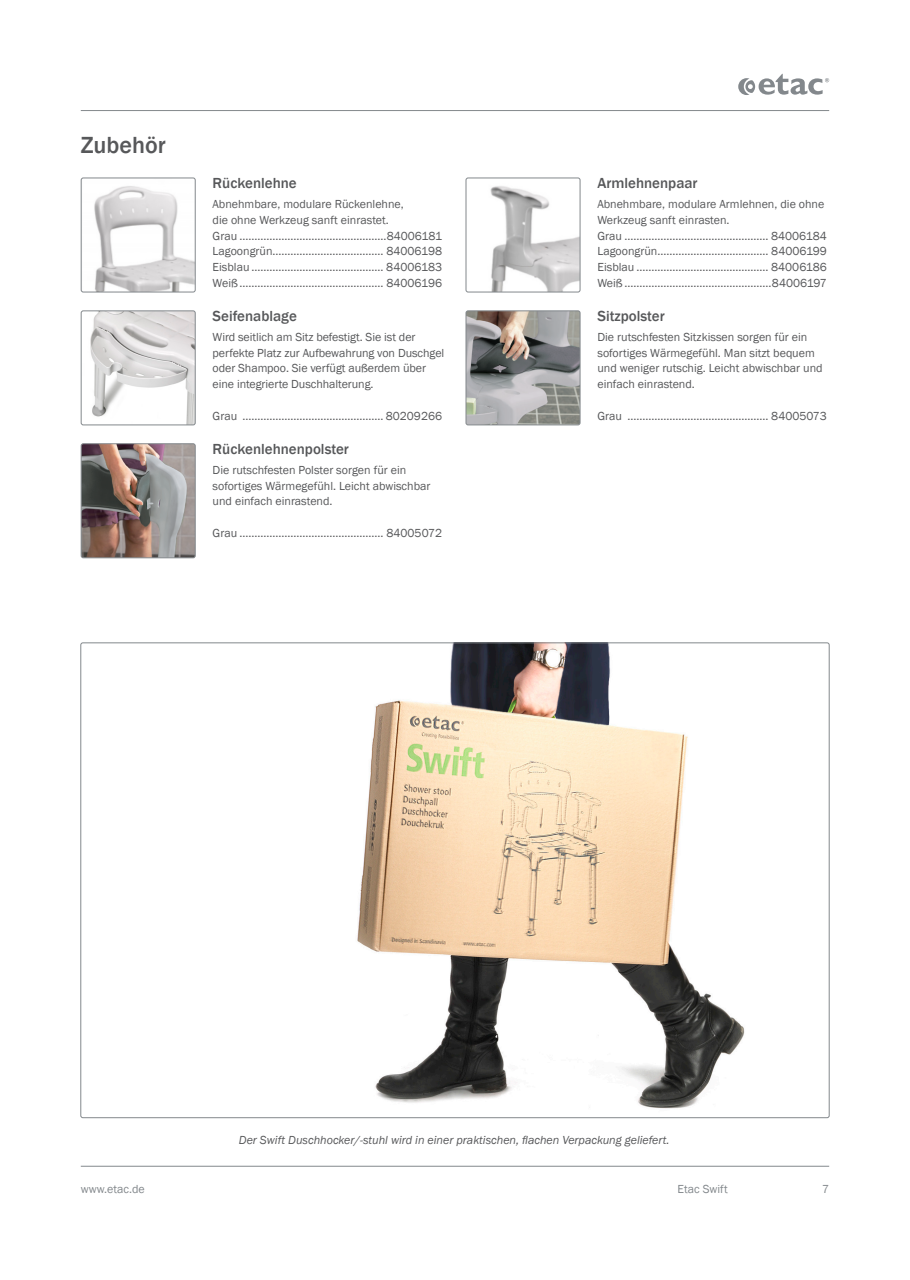
<style>
.page{position:relative;width:910px;height:1280px;background:#fff}
.page>*{position:absolute;margin:0;border:0;box-sizing:border-box;transform-origin:0 0}
.t1{font:500 24px "Franklin Gothic";color:#57585a}
.t2{font:500 15px "Franklin Gothic";color:#57585a}
.t3{font:12px/15.8px "Franklin Gothic";color:#57585a}
.t4{font:italic 12px "Franklin Gothic";color:#57585a}
.t5{font:12px "Franklin Gothic";color:#83888c}
</style>
<div class="page">
<img style="left:357px;top:644px;width:388px;height:465px">
<hr style="left:81px;top:110px;width:748px;height:1px;background:#83888c">
<hr style="left:81px;top:1166px;width:748px;height:1px;background:#83888c">
<svg style="left:738px;top:74px;width:91px;height:21px"></svg>
<img style="left:81px;top:178px;width:113px;height:114px">
<div style="left:81px;top:178px;width:115px;height:114px;border:1px solid #83888c;border-radius:2px"></div>
<img style="left:81px;top:312px;width:113px;height:113px">
<div style="left:81px;top:310px;width:115px;height:115px;border:1px solid #83888c;border-radius:2px"></div>
<img style="left:81px;top:445px;width:113px;height:113px">
<div style="left:81px;top:443px;width:115px;height:115px;border:1px solid #83888c;border-radius:2px"></div>
<img style="left:466px;top:178px;width:114px;height:114px">
<div style="left:466px;top:178px;width:114px;height:114px;border:1px solid #83888c;border-radius:2px"></div>
<img style="left:466px;top:312px;width:114px;height:113px">
<div style="left:466px;top:310px;width:114px;height:115px;border:1px solid #83888c;border-radius:2px"></div>
<h1 class="t1" style="left:81px;top:130px;width:86px">Zubehör</h1>
<p class="t2" style="left:213px;top:174px;width:86px">Rückenlehne</p>
<p class="t3" style="left:213px;top:196px;width:231px">Abnehmbare, modulare Rückenlehne,<br>die ohne Werkzeug sanft einrastet.<br>Grau .................................................84006181<br>Lagoongrün..................................... 84006198<br>Eisblau ............................................ 84006183<br>Weiß................................................ 84006196</p>
<p class="t2" style="left:213px;top:307px;width:86px">Seifenablage</p>
<p class="t3" style="left:213px;top:329px;width:233px">Wird seitlich am Sitz befestigt. Sie ist der perfekte Platz zur Aufbewahrung von Duschgel oder Shampoo. Sie verfügt außerdem über eine integrierte Duschhalterung.</p>
<p class="t3" style="left:213px;top:408px;width:231px">Grau ............................................... 80209266</p>
<p class="t2" style="left:213px;top:440px;width:138px">Rückenlehnenpolster</p>
<p class="t3" style="left:213px;top:462px;width:219px">Die rutschfesten Polster sorgen für ein sofortiges Wärmegefühl. Leicht abwischbar und einfach einrastend.</p>
<p class="t3" style="left:213px;top:525px;width:231px">Grau ................................................ 84005072</p>
<p class="t2" style="left:597px;top:174px;width:102px">Armlehnenpaar</p>
<p class="t3" style="left:597px;top:196px;width:231px">Abnehmbare, modulare Armlehnen, die ohne Werkzeug sanft einrasten.<br>Grau ................................................ 84006184<br>Lagoongrün..................................... 84006199<br>Eisblau ............................................ 84006186<br>Weiß.................................................84006197</p>
<p class="t2" style="left:597px;top:307px;width:69px">Sitzpolster</p>
<p class="t3" style="left:597px;top:329px;width:227px">Die rutschfesten Sitzkissen sorgen für ein sofortiges Wärmegefühl. Man sitzt bequem und weniger rutschig. Leicht abwischbar und einfach einrastend.</p>
<p class="t3" style="left:597px;top:408px;width:231px">Grau ............................................... 84005073</p>
<p class="t4" style="left:239px;top:1132px;width:432px">Der Swift Duschhocker/-stuhl wird in einer praktischen, flachen Verpackung geliefert.</p>
<p class="t5" style="left:81px;top:1181px;width:66px">www.etac.de</p>
<p class="t5" style="left:678px;top:1181px;width:52px">Etac Swift</p>
<p class="t5" style="left:822px;top:1181px;width:9px">7</p>
</div>
